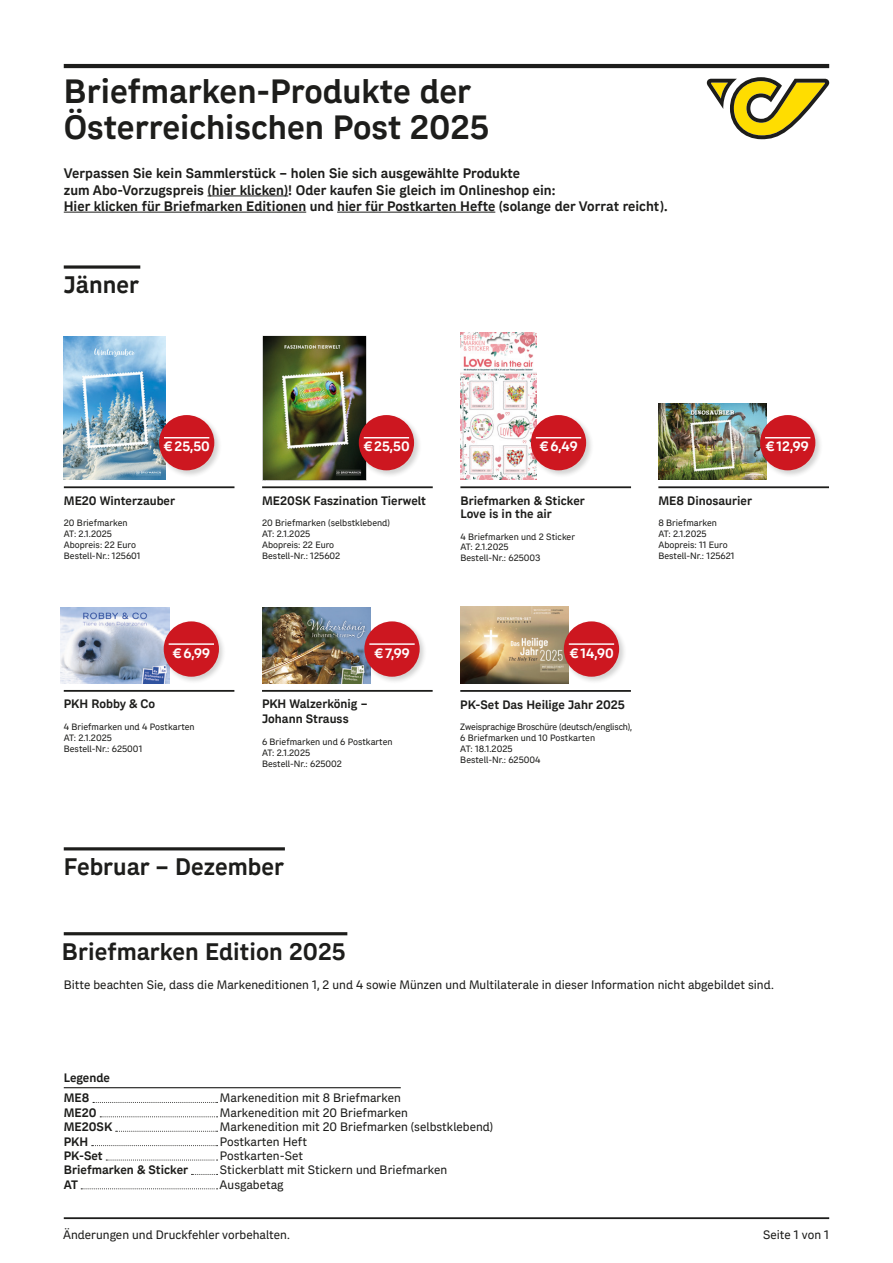
<style>
.page{position:relative;width:893px;height:1263px;background:#fff}
.page>*{position:absolute;margin:0;border:0;box-sizing:border-box;transform-origin:0 0}
.t1{font:700 33px/36.3px "Post Sans";color:#1d1d1b}
.t2{font:700 23.4px "Post Sans";color:#1d1d1b}
.t3{font:700 13.5px/16.2px "Post Sans";color:#1d1d1b}
.t4{font:700 13.35px "Post Sans";color:#fff}
.t5{font:12px "Post Sans";color:#1d1d1b}
.t6{font:700 12px/14.9px "Post Sans";color:#1d1d1b}
.t7{font:9px/10.8px "Post Sans";color:#1d1d1b}
</style>
<div class="page">
<img style="left:262px;top:607px;width:108px;height:76px">
<img style="left:61px;top:607px;width:108px;height:76px">
<hr style="left:64px;top:64px;width:765px;height:4px;background:#1d1d1b">
<hr style="left:207px;top:196px;width:81px;height:1px;background:#1d1d1b">
<hr style="left:64px;top:212px;width:242px;height:1px;background:#1d1d1b">
<hr style="left:337px;top:212px;width:158px;height:1px;background:#1d1d1b">
<hr style="left:64px;top:1217px;width:765px;height:2px;background:#1d1d1b">
<svg style="left:707px;top:77px;width:122px;height:62px"></svg>
<svg style="left:64px;top:265px;width:76px;height:4px"></svg>
<hr style="left:64px;top:690px;width:170px;height:2px;background:#1d1d1b">
<hr style="left:64px;top:486px;width:170px;height:2px;background:#1d1d1b">
<hr style="left:262px;top:690px;width:171px;height:2px;background:#1d1d1b">
<hr style="left:262px;top:486px;width:171px;height:2px;background:#1d1d1b">
<hr style="left:460px;top:486px;width:171px;height:2px;background:#1d1d1b">
<img style="left:262px;top:336px;width:104px;height:145px">
<img style="left:64px;top:336px;width:102px;height:144px">
<img style="left:263px;top:336px;width:102px;height:144px">
<img style="left:460px;top:333px;width:77px;height:146px">
<hr style="left:64px;top:847px;width:221px;height:3px;background:#1d1d1b">
<img style="left:658px;top:403px;width:109px;height:77px">
<hr style="left:658px;top:486px;width:171px;height:2px;background:#1d1d1b">
<img style="left:460px;top:606px;width:108px;height:77px">
<hr style="left:460px;top:690px;width:171px;height:2px;background:#1d1d1b">
<hr style="left:64px;top:932px;width:283px;height:3px;background:#1d1d1b">
<svg style="left:93px;top:1102px;width:125px;height:1px"></svg>
<svg style="left:100px;top:1116px;width:118px;height:1px"></svg>
<svg style="left:116px;top:1131px;width:102px;height:1px"></svg>
<svg style="left:92px;top:1145px;width:126px;height:1px"></svg>
<svg style="left:106px;top:1160px;width:112px;height:1px"></svg>
<svg style="left:191px;top:1174px;width:27px;height:1px"></svg>
<svg style="left:81px;top:1188px;width:137px;height:1px"></svg>
<hr style="left:64px;top:1087px;width:337px;height:1px;background:#1d1d1b">
<div style="left:562px;top:620px;width:65px;height:64px;background:#1d1d1b;opacity:.2"></div>
<div style="left:564px;top:621px;width:55px;height:56px;background:#cd1720;border-radius:50%"></div>
<hr style="left:569px;top:643px;width:45px;height:2px;background:#fff">
<div style="left:363px;top:620px;width:64px;height:64px;background:#1d1d1b;opacity:.2"></div>
<div style="left:364px;top:621px;width:56px;height:56px;background:#cd1720;border-radius:50%"></div>
<hr style="left:369px;top:643px;width:46px;height:2px;background:#fff">
<div style="left:162px;top:620px;width:65px;height:64px;background:#1d1d1b;opacity:.2"></div>
<div style="left:164px;top:621px;width:55px;height:56px;background:#cd1720;border-radius:50%"></div>
<hr style="left:169px;top:643px;width:45px;height:2px;background:#fff">
<div style="left:157px;top:413px;width:65px;height:65px;background:#1d1d1b;opacity:.2"></div>
<div style="left:159px;top:415px;width:55px;height:55px;background:#cd1720;border-radius:50%"></div>
<hr style="left:164px;top:437px;width:45px;height:1px;background:#fff">
<div style="left:357px;top:413px;width:65px;height:65px;background:#1d1d1b;opacity:.2"></div>
<div style="left:359px;top:415px;width:55px;height:55px;background:#cd1720;border-radius:50%"></div>
<hr style="left:364px;top:437px;width:45px;height:1px;background:#fff">
<div style="left:529px;top:413px;width:65px;height:65px;background:#1d1d1b;opacity:.2"></div>
<div style="left:531px;top:415px;width:55px;height:55px;background:#cd1720;border-radius:50%"></div>
<hr style="left:536px;top:437px;width:45px;height:1px;background:#fff">
<div style="left:758px;top:413px;width:65px;height:65px;background:#1d1d1b;opacity:.2"></div>
<div style="left:760px;top:415px;width:55px;height:55px;background:#cd1720;border-radius:50%"></div>
<hr style="left:765px;top:437px;width:45px;height:1px;background:#fff">
<h1 class="t1" style="left:64px;top:73px;width:427px">Briefmarken-Produkte der<br>Österreichischen Post 2025</h1>
<p class="t3" style="left:64px;top:165px;width:605px">Verpassen Sie kein Sammlerstück – holen Sie sich ausgewählte Produkte<br>zum Abo-Vorzugspreis (hier klicken)! Oder kaufen Sie gleich im Onlineshop ein:<br>Hier klicken für Briefmarken Editionen und hier für Postkarten Hefte (solange der Vorrat reicht).</p>
<h2 class="t2" style="left:64px;top:270px;width:77px">Jänner</h2>
<h3 class="t4" style="left:164px;top:438px;width:48px">€ 25,50</h3>
<h3 class="t4" style="left:363px;top:438px;width:48px">€ 25,50</h3>
<h3 class="t4" style="left:539px;top:438px;width:40px">€ 6,49</h3>
<h3 class="t4" style="left:765px;top:438px;width:45px">€ 12,99</h3>
<h3 class="t6" style="left:64px;top:493px;width:113px">ME20 Winterzauber</h3>
<p class="t7" style="left:64px;top:518px;width:78px">20 Briefmarken<br>AT: 2.1.2025<br>Abopreis: 22 Euro<br>Bestell-Nr.: 125601</p>
<h3 class="t6" style="left:262px;top:493px;width:165px">ME20SK Faszination Tierwelt</h3>
<p class="t7" style="left:262px;top:518px;width:129px">20 Briefmarken (selbstklebend)<br>AT: 2.1.2025<br>Abopreis: 22 Euro<br>Bestell-Nr.: 125602</p>
<h3 class="t6" style="left:460px;top:494px;width:126px;line-height:13.2px">Briefmarken &amp; Sticker<br>Love is in the air</h3>
<p class="t7" style="left:460px;top:531px;width:116px">4 Briefmarken und 2 Sticker<br>AT: 2.1.2025<br>Bestell-Nr.: 625003</p>
<h3 class="t6" style="left:658px;top:493px;width:95px">ME8 Dinosaurier</h3>
<p class="t7" style="left:658px;top:518px;width:78px">8 Briefmarken<br>AT: 2.1.2025<br>Abopreis: 11 Euro<br>Bestell-Nr.: 125621</p>
<h3 class="t4" style="left:173px;top:644px;width:39px">€ 6,99</h3>
<h3 class="t4" style="left:374px;top:644px;width:37px">€ 7,99</h3>
<h3 class="t4" style="left:569px;top:644px;width:46px">€ 14,90</h3>
<h3 class="t6" style="left:64px;top:697px;width:93px">PKH Robby &amp; Co</h3>
<p class="t7" style="left:64px;top:721px;width:132px">4 Briefmarken und 4 Postkarten<br>AT: 2.1.2025<br>Bestell-Nr.: 625001</p>
<h3 class="t6" style="left:262px;top:697px;width:107px">PKH Walzerkönig –<br>Johann Strauss</h3>
<p class="t7" style="left:262px;top:736px;width:132px">6 Briefmarken und 6 Postkarten<br>AT: 2.1.2025<br>Bestell-Nr.: 625002</p>
<h3 class="t6" style="left:460px;top:697px;width:166px">PK-Set Das Heilige Jahr 2025</h3>
<p class="t7" style="left:460px;top:721px;width:173px">Zweisprachige Broschüre (deutsch/englisch),<br>6 Briefmarken und 10 Postkarten<br>AT: 18.1.2025<br>Bestell-Nr.: 625004</p>
<h2 class="t2" style="left:64px;top:852px;width:222px">Februar – Dezember</h2>
<h2 class="t2" style="left:62px;top:937px;width:285px">Briefmarken Edition 2025</h2>
<h3 class="t5" style="left:64px;top:977px;width:711px">Bitte beachten Sie, dass die Markeneditionen 1, 2 und 4 sowie Münzen und Multilaterale in dieser Information nicht abgebildet sind.</h3>
<h3 class="t6" style="left:64px;top:1070px;width:48px">Legende</h3>
<h3 class="t6" style="left:64px;top:1090px;width:27px">ME8</h3>
<h3 class="t5" style="left:220px;top:1091px;width:182px">Markenedition mit 8 Briefmarken</h3>
<h3 class="t6" style="left:64px;top:1105px;width:34px">ME20</h3>
<h3 class="t5" style="left:220px;top:1105px;width:190px">Markenedition mit 20 Briefmarken</h3>
<h3 class="t6" style="left:64px;top:1119px;width:50px">ME20SK</h3>
<h3 class="t5" style="left:220px;top:1119px;width:275px">Markenedition mit 20 Briefmarken (selbstklebend)</h3>
<h3 class="t6" style="left:64px;top:1134px;width:26px">PKH</h3>
<h3 class="t5" style="left:220px;top:1134px;width:88px">Postkarten Heft</h3>
<h3 class="t6" style="left:64px;top:1148px;width:40px">PK-Set</h3>
<h3 class="t5" style="left:220px;top:1148px;width:85px">Postkarten-Set</h3>
<h3 class="t6" style="left:64px;top:1162px;width:126px">Briefmarken &amp; Sticker</h3>
<h3 class="t5" style="left:220px;top:1163px;width:229px">Stickerblatt mit Stickern und Briefmarken</h3>
<h3 class="t6" style="left:64px;top:1177px;width:16px">AT</h3>
<h3 class="t5" style="left:220px;top:1177px;width:65px">Ausgabetag</h3>
<h3 class="t5" style="left:63px;top:1227px;width:228px">Änderungen und Druckfehler vorbehalten.</h3>
<h3 class="t5" style="left:763px;top:1227px;width:68px">Seite 1 von 1</h3>
</div>
